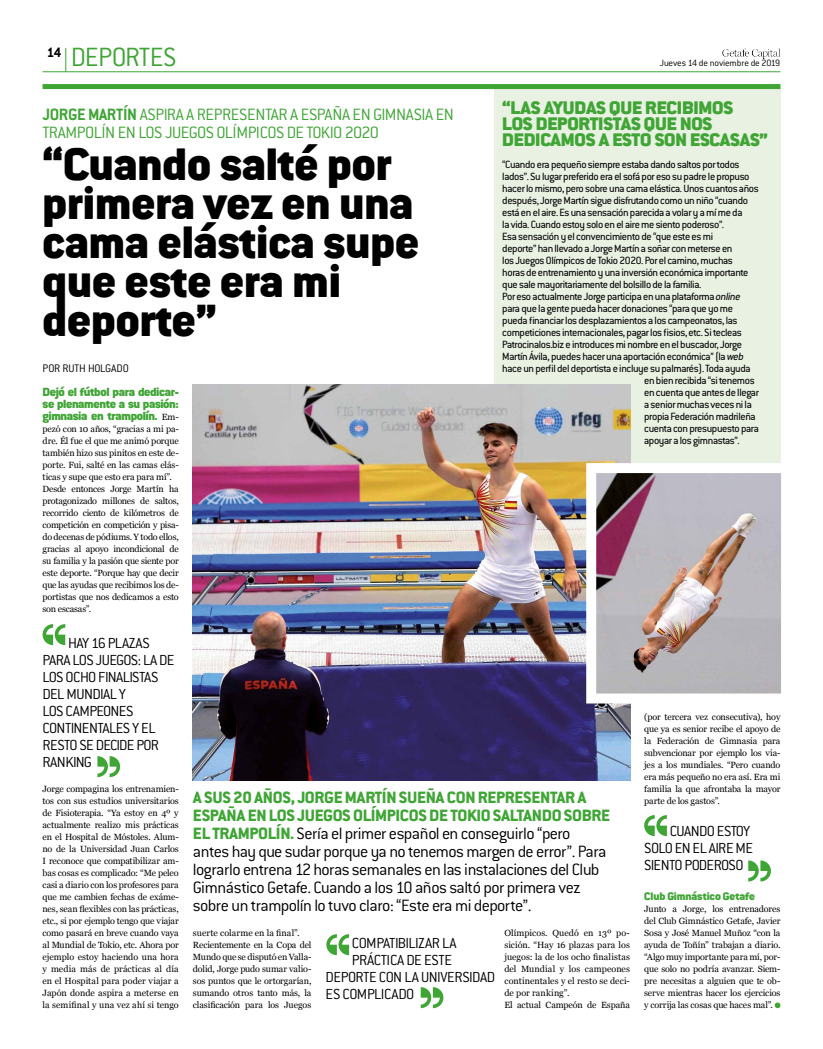
<style>
.page{position:relative;width:823px;height:1049px;background:#fff}
.page>*{position:absolute;margin:0;border:0;box-sizing:border-box;transform-origin:0 0}
.t1{font:900 50px/39px "Conduit ITC Std";color:#000}
.t2{font:300 29px "Conduit ITC Std";letter-spacing:-.02em;color:#3fa535}
.t3{font:900 20px/16px "Conduit ITC Std";letter-spacing:-.01em;color:#3fa535}
.t4{font:300 18px/18px "Conduit ITC Std";letter-spacing:-.035em;color:#000}
.t5{font:300 18px/18px "Conduit ITC Std";letter-spacing:-.02em;color:#3fa535}
.t6{font:300 16px/17px "Conduit ITC Std";letter-spacing:-.03em;color:#000}
.t7{font:900 13px/12px "Conduit ITC Std";letter-spacing:-.03em;color:#3fa535;text-align:justify}
.t8{font:900 12px "Conduit ITC Std";letter-spacing:-.01em;color:#3fa535}
.t9{font:300 12px "Conduit ITC Std";letter-spacing:-.015em;color:#000}
.t10{font:11.5px "Conduit ITC Std";letter-spacing:-.03em;color:#000}
.t11{font:300 10px "Conduit ITC Std";letter-spacing:-.015em;color:#000}
.t12{font:9px/12px "Georgia";letter-spacing:-.01em;color:#000}
.s1{font-weight:700}
.s2{font-family:"Georgia";font-weight:400;font-size:9px;color:#000}
.s3{font-style:italic}
.s4{font-weight:800;color:#3fa535}
</style>
<div class="page">
<svg style="left:774px;top:1002px;width:6px;height:6px"></svg>
<div style="left:493px;top:87px;width:287px;height:417px;background:#e9f1e2"></div>
<img style="left:193px;top:384px;width:436px;height:396px">
<hr style="left:43px;top:72px;width:737px;height:1px;background:#3fa535">
<img style="left:722px;top:49px;width:58px;height:10px">
<div style="left:43px;top:84px;width:737px;height:5px;background:#3fa535"></div>
<svg style="left:65px;top:48px;width:1px;height:24px"></svg>
<svg style="left:326px;top:934px;width:23px;height:21px"></svg>
<svg style="left:420px;top:987px;width:23px;height:21px"></svg>
<svg style="left:43px;top:624px;width:22px;height:21px"></svg>
<svg style="left:97px;top:756px;width:23px;height:21px"></svg>
<svg style="left:644px;top:815px;width:22px;height:21px"></svg>
<svg style="left:748px;top:860px;width:22px;height:21px"></svg>
<img style="left:597px;top:474px;width:182px;height:218px">
<div style="left:586px;top:463px;width:204px;height:240px;border:10px solid #fff"></div>
<h2 class="t2" style="left:47px;top:40px;width:131px"><sup>14</sup> DEPORTES</h2>
<h3 class="t5" style="left:43px;top:105px;width:412px"><span class="s1">JORGE MARTÍN</span> ASPIRA A REPRESENTAR A ESPAÑA EN GIMNASIA EN<br>TRAMPOLÍN EN LOS JUEGOS OLÍMPICOS DE TOKIO 2020</h3>
<h1 class="t1" style="left:43px;top:145px;width:378px">“Cuando salté por primera vez en una cama elástica supe que este era mi deporte”</h1>
<h3 class="t9" style="left:43px;top:361px;width:88px">POR RUTH HOLGADO</h3>
<h3 class="t7" style="left:43px;top:386px;width:138px">Dejó el fútbol para dedicar&shy;se plenamente a su pasión: gimnasia en trampolín. <span class="s2">Em-</span></h3>
<p class="t12" style="left:43px;top:423px;width:138px">pezó con 10 años, “gracias a mi pa&shy;dre. Él fue el que me animó porque también hizo sus pinitos en este de&shy;porte. Fui, salté en las camas elás&shy;ticas y supe que esto era para mí”.<br>Desde entonces Jorge Martín ha protagonizado millones de saltos, recorrido ciento de kilómetros de competición en competición y pisa&shy;do decenas de pódiums. Y todo ellos, gracias al apoyo incondicional de su familia y la pasión que siente por este deporte. “Porque hay que decir que las ayudas que recibimos los de&shy;portistas que nos dedicamos a esto son escasas”.</p>
<p class="t11" style="left:659px;top:57px;width:122px">Jueves 14 de noviembre de 2019</p>
<h3 class="t3" style="left:502px;top:99px;width:267px">“LAS AYUDAS QUE RECIBIMOS<br>LOS DEPORTISTAS QUE NOS<br>DEDICAMOS A ESTO SON ESCASAS”</h3>
<p class="t10" style="left:502px;top:157px;width:238px">“Cuando era pequeño siempre estaba dando saltos por todos</p>
<p class="t10" style="left:502px;top:169px;width:248px">lados”. Su lugar preferido era el sofá por eso su padre le propuso</p>
<p class="t10" style="left:502px;top:181px;width:258px">hacer lo mismo, pero sobre una cama elástica. Unos cuantos años</p>
<p class="t10" style="left:502px;top:193px;width:247px">después, Jorge Martín sigue disfrutando como un niño “cuando</p>
<p class="t10" style="left:502px;top:205px;width:241px">está en el aire. Es una sensación parecida a volar y a mí me da</p>
<p class="t10" style="left:502px;top:217px;width:223px">la vida. Cuando estoy solo en el aire me siento poderoso”.</p>
<p class="t10" style="left:502px;top:229px;width:212px">Esa sensación y el convencimiento de “que este es mi</p>
<p class="t10" style="left:502px;top:241px;width:231px">deporte” han llevado a Jorge Martín a soñar con meterse en</p>
<p class="t10" style="left:502px;top:253px;width:232px">los Juegos Olímpicos de Tokio 2020. Por el camino, muchas</p>
<p class="t10" style="left:502px;top:265px;width:247px">horas de entrenamiento y una inversión económica importante</p>
<p class="t10" style="left:502px;top:277px;width:200px">que sale mayoritariamente del bolsillo de la familia.</p>
<p class="t10" style="left:502px;top:289px;width:240px">Por eso actualmente Jorge participa en una plataforma <span class="s3">online</span></p>
<p class="t10" style="left:502px;top:301px;width:232px">para que la gente pueda hacer donaciones “para que yo me</p>
<p class="t10" style="left:502px;top:313px;width:236px">pueda financiar los desplazamientos a los campeonatos, las</p>
<p class="t10" style="left:502px;top:325px;width:241px">competiciones internacionales, pagar los fisios, etc. Si tecleas</p>
<p class="t10" style="left:502px;top:337px;width:241px">Patrocinalos.biz e introduces mi nombre en el buscador, Jorge</p>
<p class="t10" style="left:502px;top:349px;width:243px">Martín Ávila, puedes hacer una aportación económica” (la <span class="s3">web</span></p>
<p class="t10" style="left:502px;top:361px;width:250px">hace un perfil del deportista e incluye su palmarés). Toda ayuda</p>
<p class="t10" style="left:643px;top:373px;width:112px">en bien recibida “si tenemos</p>
<p class="t10" style="left:643px;top:385px;width:116px">en cuenta que antes de llegar</p>
<p class="t10" style="left:643px;top:397px;width:109px">a senior muchas veces ni la</p>
<p class="t10" style="left:643px;top:409px;width:113px">propia Federación madrileña</p>
<p class="t10" style="left:643px;top:421px;width:116px">cuenta con presupuesto para</p>
<p class="t10" style="left:643px;top:433px;width:97px">apoyar a los gimnastas”.</p>
<h3 class="t6" style="left:43px;top:634px;width:133px;text-indent:26px">HAY 16 PLAZAS<br>PARA LOS JUEGOS: LA DE<br>LOS OCHO FINALISTAS<br>DEL MUNDIAL Y<br>LOS CAMPEONES<br>CONTINENTALES Y EL<br>RESTO SE DECIDE POR<br>RANKING</h3>
<p class="t12" style="left:43px;top:782px;width:138px;text-align:justify">Jorge compagina los entrenamien&shy;tos con sus estudios universitarios de Fisioterapia. “Ya estoy en 4º y actualmente realizo mis prácticas en el Hospital de Móstoles. Alum&shy;no de la Universidad Juan Carlos I reconoce que compatibilizar am&shy;bas cosas es complicado: “Me peleo casi a diario con los profesores para que me cambien fechas de exáme&shy;nes, sean flexibles con las prácticas, etc., si por ejemplo tengo que viajar como pasará en breve cuando vaya al Mundial de Tokio, etc. Ahora por ejemplo estoy haciendo una hora y media más de prácticas al día en el Hospital para poder viajar a Japón donde aspira a meterse en la semifinal y una vez ahí si tengo</p>
<p class="t4" style="left:193px;top:788px;width:418px"><span class="s4">A SUS 20 AÑOS, JORGE MARTÍN SUEÑA CON REPRESENTAR A ESPAÑA EN LOS JUEGOS OLÍMPICOS DE TOKIO SALTANDO SOBRE EL TRAMPOLÍN.</span> Sería el primer español en conseguirlo “pero antes hay que sudar porque ya no tenemos margen de error”. Para lograrlo entrena 12 horas semanales en las instalaciones del Club Gimnástico Getafe. Cuando a los 10 años saltó por primera vez sobre un trampolín lo tuvo claro: “Este era mi deporte”.</p>
<h3 class="t6" style="left:351px;top:934px;width:106px">COMPATIBILIZAR LA</h3>
<h3 class="t6" style="left:351px;top:951px;width:102px">PRÁCTICA DE ESTE</h3>
<h3 class="t6" style="left:325px;top:968px;width:171px">DEPORTE CON LA UNIVERSIDAD</h3>
<h3 class="t6" style="left:325px;top:985px;width:90px">ES COMPLICADO</h3>
<p class="t12" style="left:193px;top:926px;width:120px">suerte colarme en la final”.<br>Recientemente en la Copa del<br>Mundo que se disputó en Valla&shy;dolid, Jorge pudo sumar valio&shy;sos puntos que le ortorgarían, sumando otros tanto más, la clasificación para los Juegos</p>
<p class="t12" style="left:504px;top:926px;width:127px">Olímpicos. Quedó en 13º po&shy;sición. “Hay 16 plazas para los juegos: la de los ocho finalistas del Mundial y los campeones continentales y el resto se deci&shy;de por ranking”.<br>El actual Campeón de España</p>
<p class="t12" style="left:643px;top:710px;width:138px;text-align:justify">(por tercera vez consecutiva), hoy que ya es senior recibe el apoyo de la Federación de Gimnasia para subvencionar por ejemplo los via&shy;jes a los mundiales. “Pero cuando era más pequeño no era así. Era mi familia la que afrontaba la mayor parte de los gastos”.</p>
<h3 class="t6" style="left:643px;top:822px;width:110px;text-indent:26px">CUANDO ESTOY<br>SOLO EN EL AIRE ME<br>SIENTO PODEROSO</h3>
<h3 class="t8" style="left:643px;top:890px;width:112px">Club Gimnástico Getafe</h3>
<p class="t12" style="left:643px;top:903px;width:138px;text-align:justify">Junto a Jorge, los entrenadores del Club Gimnástico Getafe, Javier Sosa y José Manuel Muñoz “con la ayuda de Toñín” trabajan a diario. “Algo muy importante para mí, por&shy;que solo no podría avanzar. Siem&shy;pre necesitas a alguien que te ob&shy;serve mientras hacer los ejercicios y corrija las cosas que haces mal”.</p>
</div>
